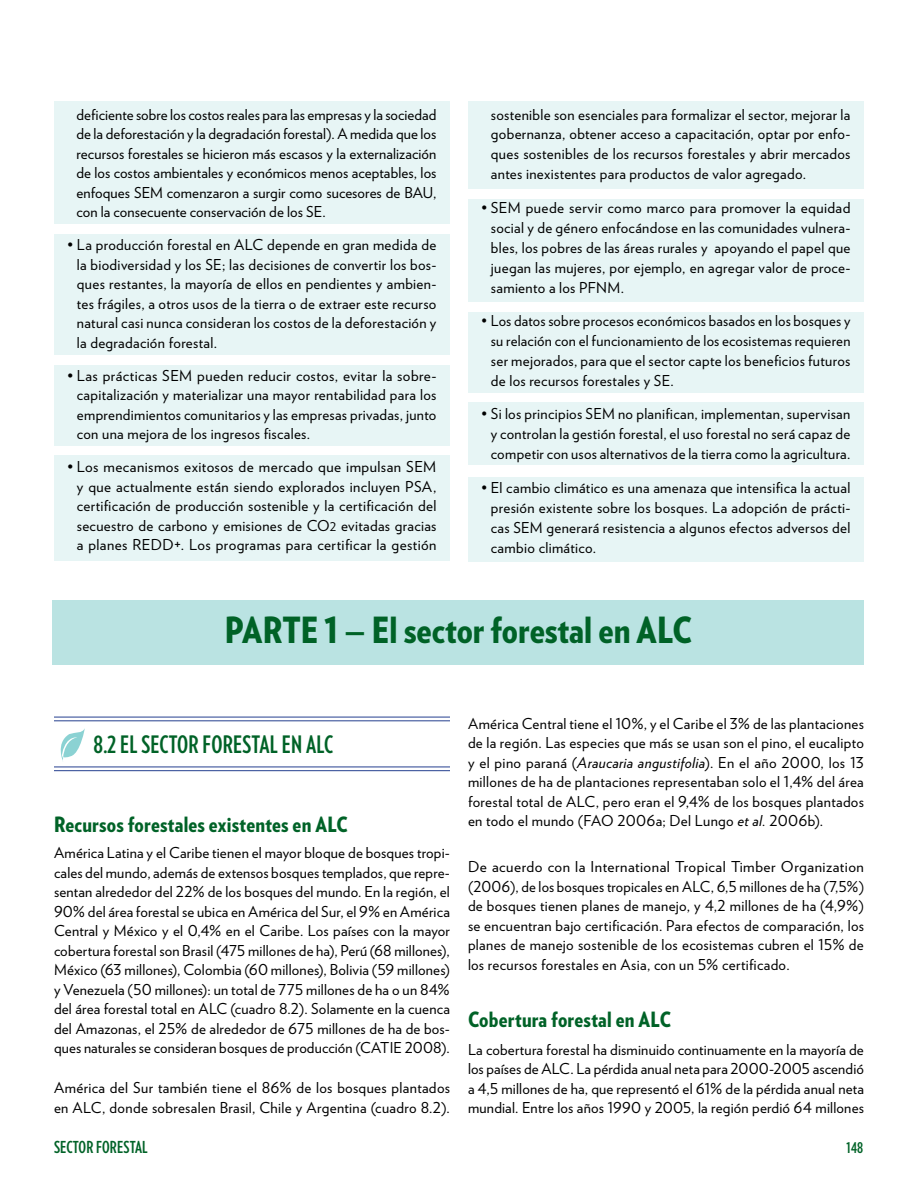
<style>
.page{position:relative;width:918px;height:1188px;background:#fff}
.page>*{position:absolute;margin:0;border:0;box-sizing:border-box;transform-origin:0 0}
.t1{font:900 36px "Verlag Condensed";letter-spacing:.005em;color:#006227}
.t2{font:700 24px "Verlag Compressed";letter-spacing:.01em;color:#006227}
.t3{font:900 21px "Verlag Condensed";letter-spacing:.01em;color:#006227}
.t4{font:700 16.5px "Verlag Compressed";letter-spacing:.01em;color:#006227}
.t5{font:15px/19.5px "Verlag";letter-spacing:.02em;color:#000;text-align:justify}
.t6{font:700 15px "Verlag Compressed";color:#006227}
.s1{font-size:12px}
.s2{font-style:italic}
</style>
<div class="page">
<div style="left:468px;top:402px;width:396px;height:63px;background:#e7f5f5"></div>
<div style="left:468px;top:477px;width:396px;height:85px;background:#e7f5f5"></div>
<div style="left:468px;top:312px;width:396px;height:81px;background:#e7f5f5"></div>
<div style="left:468px;top:200px;width:396px;height:102px;background:#e7f5f5"></div>
<div style="left:468px;top:102px;width:396px;height:87px;background:#e7f5f5"></div>
<div style="left:54px;top:102px;width:396px;height:122px;background:#e7f5f5"></div>
<div style="left:54px;top:234px;width:396px;height:121px;background:#e7f5f5"></div>
<div style="left:54px;top:365px;width:396px;height:81px;background:#e7f5f5"></div>
<div style="left:54px;top:455px;width:396px;height:106px;background:#e7f5f5"></div>
<div style="left:53px;top:600px;width:811px;height:64px;background:#bae3e2"></div>
<svg style="left:60px;top:728px;width:25px;height:33px"></svg>
<hr style="left:54px;top:717px;width:396px;height:1px;background:#25408f">
<hr style="left:54px;top:720px;width:396px;height:1px;background:#25408f">
<hr style="left:54px;top:767px;width:396px;height:1px;background:#25408f">
<hr style="left:54px;top:770px;width:396px;height:1px;background:#25408f">
<p class="t5" style="left:76px;top:104px;width:362px">deficiente sobre los costos reales para las empresas y la sociedad de la deforestación y la degradación forestal). A medida que los recursos forestales se hicieron más escasos y la externalización de los costos ambientales y económicos menos aceptables, los enfoques SEM comenzaron a surgir como sucesores de BAU, con la consecuente conservación de los SE.</p>
<p class="t5" style="left:77px;top:235px;width:361px;text-indent:-9px">• La producción forestal en ALC depende en gran medida de la biodiversidad y los SE; las decisiones de convertir los bos&shy;ques restantes, la mayoría de ellos en pendientes y ambien&shy;tes frágiles, a otros usos de la tierra o de extraer este recurso natural casi nunca consideran los costos de la deforestación y la degradación forestal.</p>
<p class="t5" style="left:77px;top:365px;width:361px;text-indent:-9px">• Las prácticas SEM pueden reducir costos, evitar la sobre&shy;capitalización y materializar una mayor rentabilidad para los emprendimientos comunitarios y las empresas privadas, junto con una mejora de los ingresos fiscales.</p>
<p class="t5" style="left:77px;top:457px;width:361px;text-indent:-9px">• Los mecanismos exitosos de mercado que impulsan SEM y que actualmente están siendo explorados incluyen PSA, certificación de producción sostenible y la certificación del secuestro de carbono y emisiones de CO<span class="s1">2</span> evitadas gracias a planes REDD+. Los programas para certificar la gestión</p>
<p class="t5" style="left:491px;top:104px;width:361px">sostenible son esenciales para formalizar el sector, mejorar la gobernanza, obtener acceso a capacitación, optar por enfo&shy;ques sostenibles de los recursos forestales y abrir mercados antes inexistentes para productos de valor agregado.</p>
<p class="t5" style="left:491px;top:197px;width:361px;line-height:20px;text-indent:-9px">• SEM puede servir como marco para promover la equidad social y de género enfocándose en las comunidades vulnera&shy;bles, los pobres de las áreas rurales y apoyando el papel que juegan las mujeres, por ejemplo, en agregar valor de proce&shy;samiento a los PFNM.</p>
<p class="t5" style="left:491px;top:310px;width:361px;line-height:20px;text-indent:-9px">• Los datos sobre procesos económicos basados en los bosques y su relación con el funcionamiento de los ecosistemas requieren ser mejorados, para que el sector capte los beneficios futuros de los recursos forestales y SE.</p>
<p class="t5" style="left:491px;top:403px;width:361px;line-height:20px;text-indent:-9px">• Si los principios SEM no planifican, implementan, supervisan y controlan la gestión forestal, el uso forestal no será capaz de competir con usos alternativos de la tierra como la agricultura.</p>
<p class="t5" style="left:491px;top:477px;width:361px;line-height:20px;text-indent:-9px">• El cambio climático es una amenaza que intensifica la actual presión existente sobre los bosques. La adopción de prácti&shy;cas SEM generará resistencia a algunos efectos adversos del cambio climático.</p>
<p class="t1" style="left:225px;top:602px;width:19px">PARTE</p>
<p class="t1" style="left:324px;top:602px;width:369px">1 — El sector forestal en ALC</p>
<p class="t2" style="left:94px;top:727px;width:223px">8.2 EL SECTOR FORESTAL EN ALC</p>
<p class="t3" style="left:54px;top:808px;width:295px">Recursos forestales existentes en ALC</p>
<p class="t5" style="left:54px;top:842px;width:398px">América Latina y el Caribe tienen el mayor bloque de bosques tropi&shy;cales del mundo, además de extensos bosques templados, que repre&shy;sentan alrededor del 22% de los bosques del mundo. En la región, el 90% del área forestal se ubica en América del Sur, el 9% en América Central y México y el 0,4% en el Caribe. Los países con la mayor cobertura forestal son Brasil (475 millones de ha), Perú (68 millones), México (63 millones), Colombia (60 millones), Bolivia (59 millones) y Venezuela (50 millones): un total de 775 millones de ha o un 84% del área forestal total en ALC (cuadro 8.2). Solamente en la cuenca del Amazonas, el 25% de alrededor de 675 millones de ha de bos&shy;ques naturales se consideran bosques de producción (CATIE 2008).</p>
<p class="t5" style="left:54px;top:1077px;width:398px">América del Sur también tiene el 86% de los bosques plantados en ALC, donde sobresalen Brasil, Chile y Argentina (cuadro 8.2).</p>
<p class="t5" style="left:468px;top:713px;width:398px">América Central tiene el 10%, y el Caribe el 3% de las plantaciones de la región. Las especies que más se usan son el pino, el eucalipto y el pino paraná (<span class="s2">Araucaria angustifolia</span>). En el año 2000, los 13 millones de ha de plantaciones representaban solo el 1,4% del área forestal total de ALC, pero eran el 9,4% de los bosques plantados en todo el mundo (FAO 2006a; Del Lungo <span class="s2">et al.</span> 2006b).</p>
<p class="t5" style="left:468px;top:856px;width:398px">De acuerdo con la International Tropical Timber Organization (2006), de los bosques tropicales en ALC, 6,5 millones de ha (7,5%) de bosques tienen planes de manejo, y 4,2 millones de ha (4,9%) se encuentran bajo certificación. Para efectos de comparación, los planes de manejo sostenible de los ecosistemas cubren el 15% de los recursos forestales en Asia, con un 5% certificado.</p>
<p class="t3" style="left:468px;top:1004px;width:204px">Cobertura forestal en ALC</p>
<p class="t5" style="left:468px;top:1039px;width:397px">La cobertura forestal ha disminuido continuamente en la mayoría de los países de ALC. La pérdida anual neta para 2000-2005 ascendió a 4,5 millones de ha, que representó el 61% de la pérdida anual neta mundial. Entre los años 1990 y 2005, la región perdió 64 millones</p>
<p class="t4" style="left:54px;top:1136px;width:95px">SECTOR FORESTAL</p>
<p class="t6" style="left:846px;top:1137px;width:18px">148</p>
</div>
